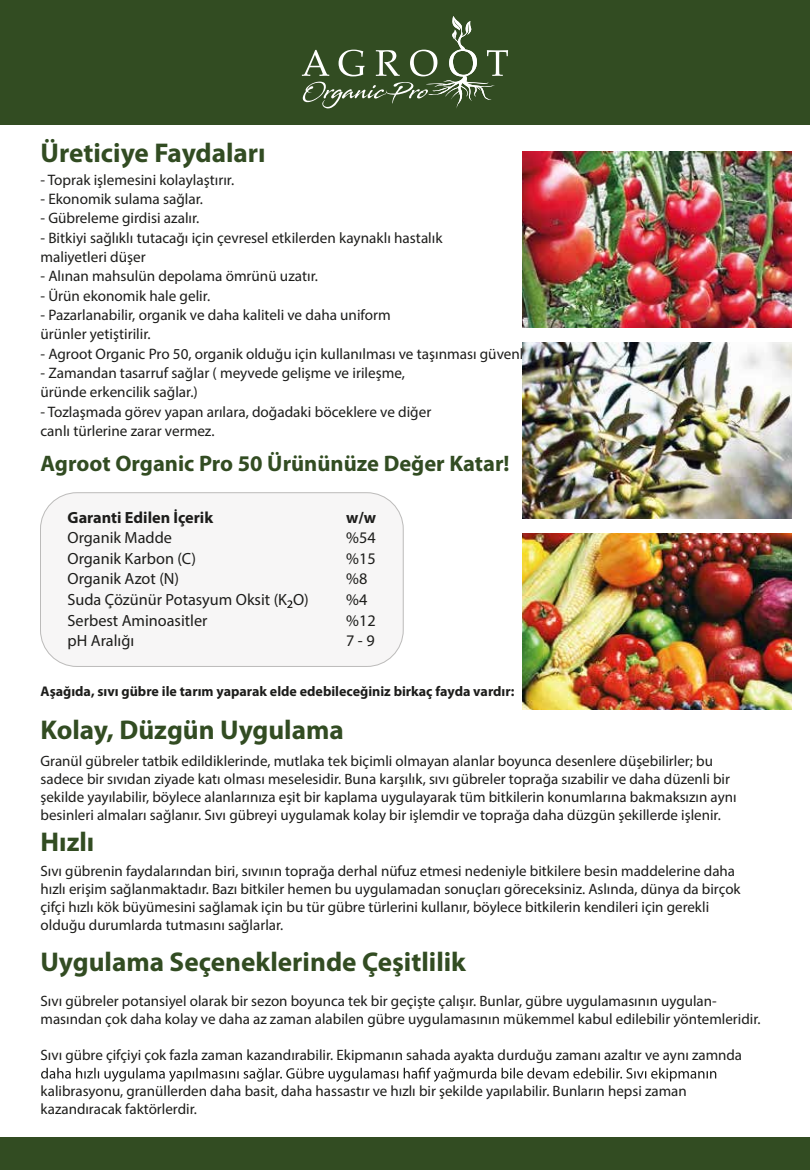
<style>
.page{position:relative;width:810px;height:1170px;background:#fff}
.page>*{position:absolute;margin:0;border:0;box-sizing:border-box;transform-origin:0 0}
.t1{font:700 27.15px "Myriad Pro";color:#324c22}
.t2{font:700 22.5px "Myriad Pro";color:#324c22}
.t3{font:16.2px/20.7px "Myriad Pro";color:#1d1d1b}
.t4{font:700 16.2px "Myriad Pro";color:#1d1d1b}
.t5{font:15.15px/19.4px "Myriad Pro";color:#1d1d1b}
.t6{font:15px/18px "Myriad Pro";color:#1d1d1b}
.t7{font:700 14.1px "Myriad Pro";color:#1d1d1b}
</style>
<div class="page">
<div style="left:0;top:0;width:810px;height:125px;background:#324c22"></div>
<div style="left:0;top:1138px;width:810px;height:32px;background:#324c22"></div>
<div style="left:41px;top:493px;width:362px;height:173px;background:#f7f6f6;border-radius:36px"></div>
<svg style="left:287px;top:600px;width:5px;height:8px"></svg>
<svg style="left:205px;top:1068px;width:511px;height:14px"></svg>
<img style="left:523px;top:151px;width:268px;height:176px">
<img style="left:523px;top:343px;width:268px;height:176px">
<img style="left:523px;top:534px;width:268px;height:176px">
<svg style="left:302px;top:16px;width:206px;height:93px"></svg>
<img style="left:0;top:554px;width:205px;height:584px">
<h1 class="t1" style="left:41px;top:135px;width:227px">Üreticiye Faydaları</h1>
<p class="t5" style="left:41px;top:170px;width:195px">- Toprak işlemesini kolaylaştırır.</p>
<p class="t5" style="left:41px;top:189px;width:164px">- Ekonomik sulama sağlar.</p>
<p class="t5" style="left:41px;top:208px;width:160px">- Gübreleme girdisi azalır.</p>
<p class="t5" style="left:41px;top:228px;width:404px">- Bitkiyi sağlıklı tutacağı için çevresel etkilerden kaynaklı hastalık maliyetleri düşer</p>
<p class="t5" style="left:41px;top:266px;width:279px">- Alınan mahsulün depolama ömrünü uzatır.</p>
<p class="t5" style="left:41px;top:286px;width:171px">- Ürün ekonomik hale gelir.</p>
<p class="t5" style="left:41px;top:305px;width:352px">- Pazarlanabilir, organik ve daha kaliteli ve daha uniform ürünler yetiştirilir.</p>
<p class="t5" style="left:41px;top:344px;width:507px">- Agroot Organic Pro 50, organik olduğu için kullanılması ve taşınması güvenlidir.</p>
<p class="t5" style="left:41px;top:363px;width:366px">- Zamandan tasarruf sağlar ( meyvede gelişme ve irileşme, üründe erkencilik sağlar.)</p>
<p class="t5" style="left:41px;top:402px;width:392px">- Tozlaşmada görev yapan arılara, doğadaki böceklere ve diğer canlı türlerine zarar vermez.</p>
<h2 class="t2" style="left:41px;top:449px;width:471px">Agroot Organic Pro 50 Ürününüze Değer Katar!</h2>
<p class="t4" style="left:68px;top:506px;width:147px">Garanti Edilen İçerik</p>
<p class="t3" style="left:68px;top:527px;width:243px">Organik Madde<br>Organik Karbon (C)<br>Organik Azot (N)<br>Suda Çözünür Potasyum Oksit (K O)<br>Serbest Aminoasitler<br>pH Aralığı</p>
<p class="t4" style="left:346px;top:507px;width:31px">w/w</p>
<p class="t3" style="left:346px;top:527px;width:31px">%54 %15 %8 %4 %12<br>7 - 9</p>
<p class="t7" style="left:41px;top:683px;width:475px">Aşağıda, sıvı gübre ile tarım yaparak elde edebileceğiniz birkaç fayda vardır:</p>
<h1 class="t1" style="left:41px;top:712px;width:305px">Kolay, Düzgün Uygulama</h1>
<p class="t6" style="left:41px;top:752px;width:698px">Granül gübreler tatbik edildiklerinde, mutlaka tek biçimli olmayan alanlar boyunca desenlere düşebilirler; bu sadece bir sıvıdan ziyade katı olması meselesidir. Buna karşılık, sıvı gübreler toprağa sızabilir ve daha düzenli bir şekilde yayılabilir, böylece alanlarınıza eşit bir kaplama uygulayarak tüm bitkilerin konumlarına bakmaksızın aynı besinleri almaları sağlanır. Sıvı gübreyi uygulamak kolay bir işlemdir ve toprağa daha düzgün şekillerde işlenir.</p>
<h1 class="t1" style="left:41px;top:824px;width:55px">Hızlı</h1>
<p class="t6" style="left:41px;top:862px;width:702px">Sıvı gübrenin faydalarından biri, sıvının toprağa derhal nüfuz etmesi nedeniyle bitkilere besin maddelerine daha hızlı erişim sağlanmaktadır. Bazı bitkiler hemen bu uygulamadan sonuçları göreceksiniz. Aslında, dünya da birçok çifçi hızlı kök büyümesini sağlamak için bu tür gübre türlerini kullanır, böylece bitkilerin kendileri için gerekli olduğu durumlarda tutmasını sağlarlar.</p>
<h1 class="t1" style="left:41px;top:944px;width:427px">Uygulama Seçeneklerinde Çeşitlilik</h1>
<p class="t6" style="left:41px;top:992px;width:722px">Sıvı gübreler potansiyel olarak bir sezon boyunca tek bir geçişte çalışır. Bunlar, gübre uygulamasının uygulan&shy;masından çok daha kolay ve daha az zaman alabilen gübre uygulamasının mükemmel kabul edilebilir yöntemleridir.</p>
<p class="t6" style="left:41px;top:1046px;width:703px">Sıvı gübre çifçiyi çok fazla zaman kazandırabilir. Ekipmanın sahada ayakta durduğu zamanı azaltır ve aynı zamnda</p>
<p class="t6" style="left:41px;top:1082px;width:648px">kalibrasyonu, granüllerden daha basit, daha hassastır ve hızlı bir şekilde yapılabilir. Bunların hepsi zaman kazandıracak faktörlerdir.</p>
</div>
